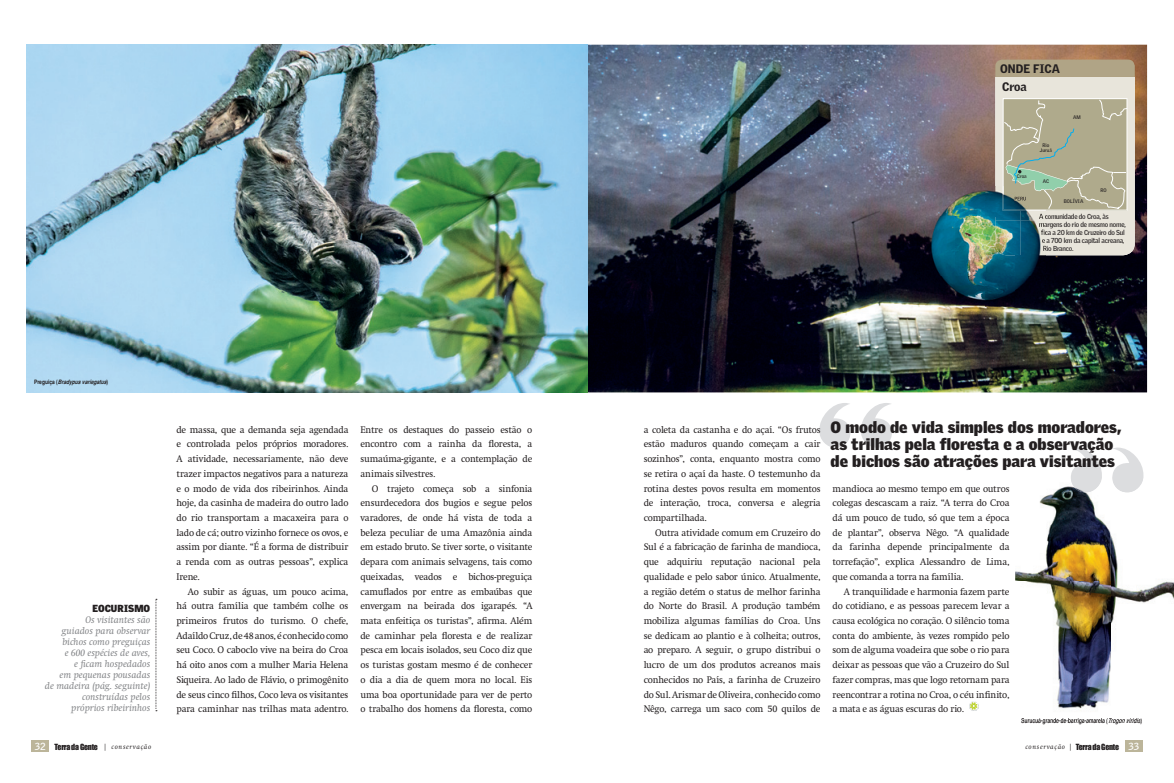
<style>
.page{position:relative;width:1174px;height:783px;background:#fff}
.page>*{position:absolute;margin:0;border:0;box-sizing:border-box;transform-origin:0 0}
.t1{font:900 16px/17px "Griffith Gothic";color:#231f20}
.t2{font:900 12px "Griffith Gothic";color:#231f20}
.t3{font:10px/14.7px "Swift EF";letter-spacing:-.02em;color:#231f20;text-align:justify;scale:.95 1}
.t4{font:italic 10px/11px "Swift EF";color:#808285;text-align:right}
.t5{font:900 10px "Griffith Gothic";color:#231f20}
.t6{font:7.8px "Impact";letter-spacing:-.03em;color:#231f20}
.t7{font:700 7px "Griffith Gothic";letter-spacing:-.03em;color:#231f20}
.t8{font:italic 7px "Swift EF";letter-spacing:.1em;color:#231f20}
.t9{font:700 condensed 6px "Helvetica";color:#231f20}
.t10{font:italic 700 condensed 6px "Helvetica";color:#231f20}
.t11{font:700 5px/5px "Griffith Gothic";color:#231f20;text-align:center}
.s1{font-style:normal}
.s2{font-style:italic}
.s3{font-family:"Swift EF";font-weight:700;font-size:10px;color:#fff}
</style>
<div class="page">
<img style="left:27px;top:45px;width:1120px;height:347px">
<div style="left:32px;top:740px;width:17px;height:11px;background:#bcb59a"></div>
<div style="left:1125px;top:740px;width:17px;height:11px;background:#bcb59a"></div>
<svg style="left:819px;top:403px;width:73px;height:44px"></svg>
<svg style="left:1071px;top:447px;width:72px;height:29px"></svg>
<svg style="left:969px;top:701px;width:9px;height:9px"></svg>
<svg style="left:156px;top:599px;width:1px;height:112px"></svg>
<img style="left:925px;top:186px;width:70px;height:60px">
<img style="left:925px;top:246px;width:90px;height:30px">
<img style="left:1015px;top:255px;width:31px;height:21px">
<img style="left:925px;top:276px;width:121px;height:30px">
<svg style="left:995px;top:60px;width:139px;height:195px;background:#b6baa7"></svg>
<img style="left:1015px;top:476px;width:158px;height:245px">
<img style="left:1070px;top:476px;width:73px;height:16px">
<img style="left:1052px;top:717px;width:88px;height:4px">
<img style="left:1021px;top:717px;width:31px;height:4px">
<img style="left:1109px;top:718px;width:31px;height:3px">
<p class="t2" style="left:1000px;top:62px;width:61px">ONDE FICA</p>
<p class="t10" style="left:34px;top:378px;width:76px"><span class="s1">P r e g u i ç a (</span> Bradypusvariegatus<span class="s1">)</span></p>
<p class="t5" style="left:93px;top:602px;width:59px">EOCURISMO</p>
<p class="t4" style="left:45px;top:614px;width:107px">Os visitantes são<br>guiados para observar bichos como preguiças<br>e 600 espécies de aves,<br>e ficam hospedados<br>em pequenas pousadas<br>de madeira (pág. seguinte) construídas pelos<br>próprios ribeirinhos</p>
<p class="t3" style="left:176px;top:422px;width:182px">de massa, que a demanda seja agendada e controlada pelos próprios moradores.<br>A atividade, necessariamente, não deve trazer impactos negativos para a natureza e o modo de vida dos ribeirinhos. Ainda hoje, da casinha de madeira do outro lado do rio transportam a macaxeira para o lado de cá; outro vizinho fornece os ovos, e assim por diante. “É a forma de distribuir a renda com as outras pessoas”, explica Irene.</p>
<p class="t3" style="left:176px;top:584px;width:182px;text-indent:11px">Ao subir as águas, um pouco acima, há outra família que também colhe os primeiros frutos do turismo. O chefe, Adaíldo Cruz, de 48 anos, é conhecido como seu Coco. O caboclo vive na beira do Croa há oito anos com a mulher Maria Helena Siqueira. Ao lado de Flávio, o primogênito de seus cinco filhos, Coco leva os visitantes para caminhar nas trilhas mata adentro.</p>
<p class="t3" style="left:360px;top:422px;width:182px">Entre os destaques do passeio estão o encontro com a rainha da floresta, a sumaúma-gigante, e a contemplação de animais silvestres.</p>
<p class="t3" style="left:360px;top:481px;width:182px;text-indent:11px">O trajeto começa sob a sinfonia ensurdecedora dos bugios e segue pelos varadores, de onde há vista de toda a beleza peculiar de uma Amazônia ainda em estado bruto. Se tiver sorte, o visitante depara com animais selvagens, tais como queixadas, veados e bichos-preguiça camuflados por entre as embaúbas que envergam na beirada dos igarapés. “A mata enfeitiça os turistas”, afirma. Além de caminhar pela floresta e de realizar pesca em locais isolados, seu Coco diz que os turistas gostam mesmo é de conhecer o dia a dia de quem mora no local. Eis uma boa oportunidade para ver de perto o trabalho dos homens da floresta, como</p>
<p class="t2" style="left:1002px;top:79px;width:26px">Croa</p>
<p class="t11" style="left:1016px;top:174px;width:11px">Croa</p>
<p class="t11" style="left:1039px;top:143px;width:14px">Rio<br>Juruá</p>
<p class="t11" style="left:1043px;top:179px;width:8px">AC</p>
<p class="t11" style="left:1073px;top:115px;width:9px">AM</p>
<p class="t11" style="left:1063px;top:198px;width:21px">BOLÍVIA</p>
<p class="t11" style="left:1100px;top:188px;width:8px">RO</p>
<p class="t7" style="left:1038px;top:212px;width:71px">A comunidade do Croa, às</p>
<p class="t7" style="left:1038px;top:220px;width:88px">margens do rio de mesmo nome,</p>
<p class="t7" style="left:1040px;top:228px;width:85px">fica a 20 km de Cruzeiro do Sul</p>
<p class="t7" style="left:1041px;top:236px;width:84px">e a 700 km da capital acreana,</p>
<p class="t7" style="left:1042px;top:244px;width:32px">Rio Branco.</p>
<p class="t3" style="left:643px;top:422px;width:188px">a coleta da castanha e do açaí. “Os frutos estão maduros quando começam a cair sozinhos”, conta, enquanto mostra como se retira o açaí da haste. O testemunho da rotina destes povos resulta em momentos de interação, troca, conversa e alegria compartilhada.</p>
<p class="t3" style="left:643px;top:525px;width:188px;text-indent:11px">Outra atividade comum em Cruzeiro do Sul é a fabricação de farinha de mandioca, que adquiriu reputação nacional pela qualidade e pelo sabor único. Atualmente, a região detém o status de melhor farinha do Norte do Brasil. A produção também mobiliza algumas famílias do Croa. Uns se dedicam ao plantio e à colheita; outros, ao preparo. A seguir, o grupo distribui o lucro de um dos produtos acreanos mais conhecidos no País, a farinha de Cruzeiro do Sul. Arismar de Oliveira, conhecido como Nêgo, carrega um saco com 50 quilos de</p>
<h1 class="t1" style="left:830px;top:418px;width:292px">O modo de vida simples dos moradores, as trilhas pela floresta e a observação de bichos são atrações para visitantes</h1>
<p class="t3" style="left:832px;top:481px;width:188px">mandioca ao mesmo tempo em que outros colegas descascam a raiz. “A terra do Croa dá um pouco de tudo, só que tem a época de plantar”, observa Nêgo. “A qualidade da farinha depende principalmente da torrefação”, explica Alessandro de Lima, que comanda a torra na família.</p>
<p class="t3" style="left:832px;top:584px;width:188px;text-indent:11px">A tranquilidade e harmonia fazem parte do cotidiano, e as pessoas parecem levar a causa ecológica no coração. O silêncio toma conta do ambiente, às vezes rompido pelo som de alguma voadeira que sobe o rio para deixar as pessoas que vão a Cruzeiro do Sul fazer compras, mas que logo retornam para reencontrar a rotina no Croa, o céu infinito, a mata e as águas escuras do rio.</p>
<p class="t9" style="left:1021px;top:716px;width:123px">Surucuá-grande-de-barriga-amarela (<span class="s2">Trogonviridis</span>)</p>
<p class="t6" style="left:35px;top:741px;width:64px"><span class="s3">32</span> Terra da Gente</p>
<p class="t6" style="left:1075px;top:741px;width:65px">Terra da Gente <span class="s3">33</span></p>
<p class="t8" style="left:103px;top:743px;width:49px"><span class="s1">|</span> conservação</p>
<p class="t8" style="left:1025px;top:743px;width:49px">conservação <span class="s1">|</span></p>
</div>
